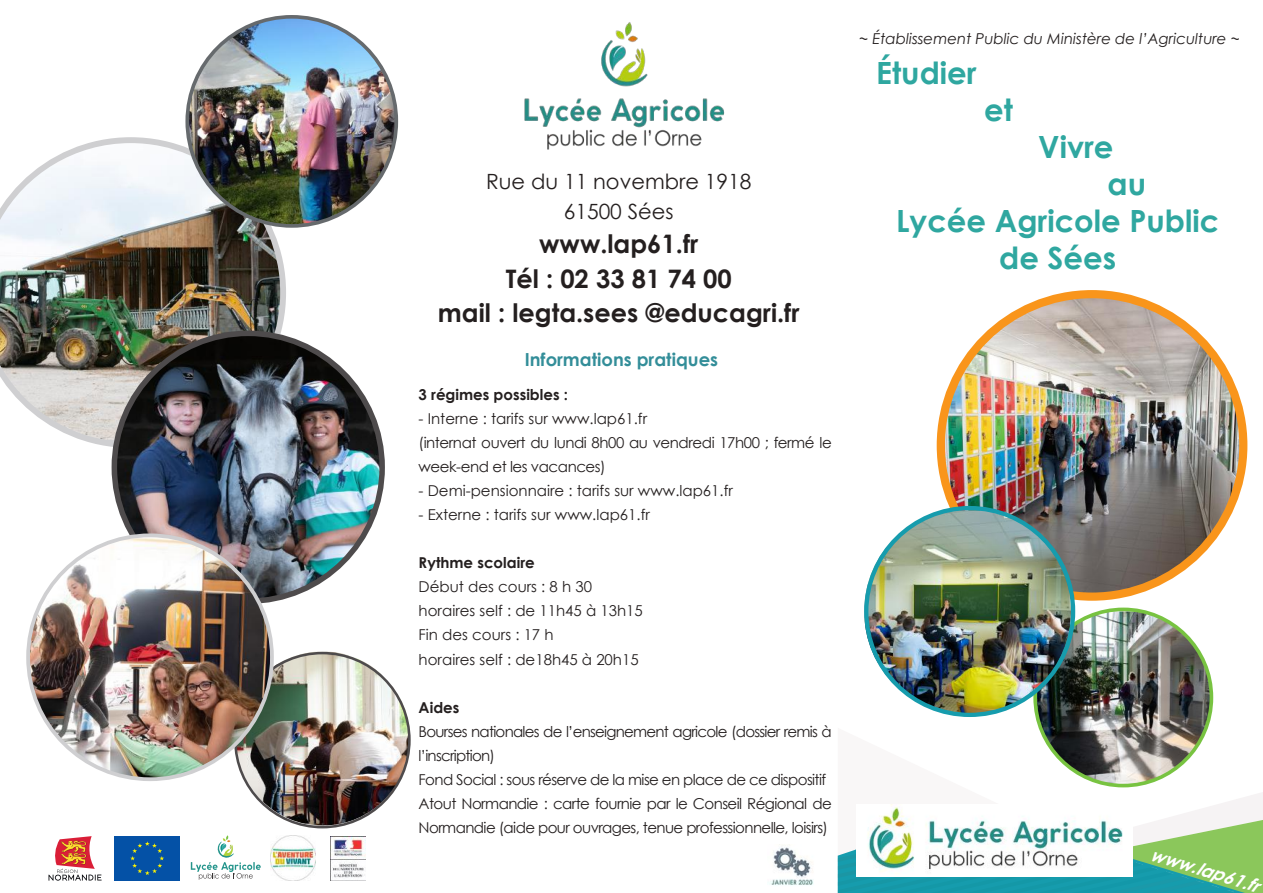
<style>
.page{position:relative;width:1263px;height:893px;background:#fff}
.page>*{position:absolute;margin:0;border:0;box-sizing:border-box;transform-origin:0 0}
.t1{font:700 30.6px "Century Gothic";color:#2fa7a0}
.t2{font:700 25.5px/34.5px "Century Gothic";color:#241f1f;text-align:center}
.t3{font:21px/30px "Century Gothic";color:#241f1f;text-align:center}
.t4{font:700 18px "Century Gothic";color:#338e99}
.t5{font:italic 700 18px "Century Gothic";color:#fff}
.t6{font:15px/24px "Century Gothic";letter-spacing:-.03em;color:#241f1f}
.t7{font:15px/24px "Century Gothic";color:#241f1f}
.t8{font:italic 15px "Century Gothic";color:#241f1f}
.t9{font:700 15px "Century Gothic";color:#241f1f}
</style>
<div class="page">
<img style="left:1035px;top:611px;width:176px;height:117px">
<svg style="left:838px;top:728px;width:425px;height:165px"></svg>
<img style="left:942px;top:296px;width:299px;height:299px;border-radius:149px">
<div style="left:937px;top:290px;width:310px;height:311px;border:8px solid #f9951b;border-radius:50%"></div>
<img style="left:864px;top:510px;width:207px;height:205px">
<svg style="left:82px;top:137px;width:204px;height:310px"></svg>
<img style="left:0;top:143px;width:280px;height:297px">
<img style="left:112px;top:331px;width:273px;height:271px">
<img style="left:244px;top:652px;width:167px;height:176px">
<svg style="left:26px;top:533px;width:248px;height:248px"></svg>
<img style="left:30px;top:537px;width:240px;height:240px;border-radius:120px">
<img style="left:185px;top:15px;width:213px;height:213px">
<img style="left:524px;top:22px;width:201px;height:128px">
<img style="left:769px;top:844px;width:44px;height:41px">
<svg style="left:191px;top:835px;width:70px;height:45px"></svg>
<svg style="left:49px;top:836px;width:53px;height:45px"></svg>
<div style="left:114px;top:836px;width:66px;height:45px;background:#0451a6"></div>
<svg style="left:130px;top:841px;width:34px;height:34px"></svg>
<img style="left:271px;top:835px;width:45px;height:45px">
<img style="left:330px;top:836px;width:35px;height:45px">
<h3 class="t3" style="left:486px;top:166px;width:267px">Rue du 11 novembre 1918<br>61500 Sées</h3>
<h2 class="t2" style="left:438px;top:226px;width:363px">www.lap61.fr<br>Tél : 02 33 81 74 00<br>mail : legta.sees @educagri.fr</h2>
<p class="t4" style="left:525px;top:345px;width:195px">Informations pratiques</p>
<p class="t9" style="left:419px;top:384px;width:151px">3 régimes possibles :</p>
<p class="t6" style="left:419px;top:407px;width:415px">- Interne : tarifs sur www.lap61.fr<br>(internat ouvert du lundi 8h00 au vendredi 17h00 ; fermé le week-end et les vacances)</p>
<p class="t7" style="left:419px;top:479px;width:316px">- Demi-pensionnaire : tarifs sur www.lap61.fr</p>
<p class="t7" style="left:419px;top:503px;width:233px">- Externe : tarifs sur www.lap61.fr</p>
<p class="t9" style="left:419px;top:552px;width:118px">Rythme scolaire</p>
<p class="t7" style="left:419px;top:575px;width:226px">Début des cours : 8 h 30 horaires self : de 11h45 à 13h15<br>Fin des cours : 17 h<br>horaires self : de18h45 à 20h15</p>
<p class="t9" style="left:419px;top:696px;width:42px">Aides</p>
<p class="t6" style="left:419px;top:719px;width:415px">Bourses nationales de l’enseignement agricole (dossier remis à l’inscription)<br>Fond Social : sous réserve de la mise en place de ce dispositif Atout Normandie : carte fournie par le Conseil Régional de Normandie (aide pour ouvrages, tenue professionnelle, loisirs)</p>
<p class="t8" style="left:859px;top:28px;width:382px">~ Établissement Public du Ministère de l’Agriculture ~</p>
<h1 class="t1" style="left:876px;top:50px;width:102px">Étudier</h1>
<h1 class="t1" style="left:984px;top:87px;width:30px">et</h1>
<h1 class="t1" style="left:1038px;top:124px;width:77px">Vivre</h1>
<h1 class="t1" style="left:1107px;top:161px;width:40px">au</h1>
<h1 class="t1" style="left:896px;top:198px;width:325px">Lycée Agricole Public</h1>
<h1 class="t1" style="left:999px;top:235px;width:118px">de Sées</h1>
<p class="t5" style="left:1155px;top:840px;width:114px;rotate:17deg">www.lap61.fr</p>
</div>
